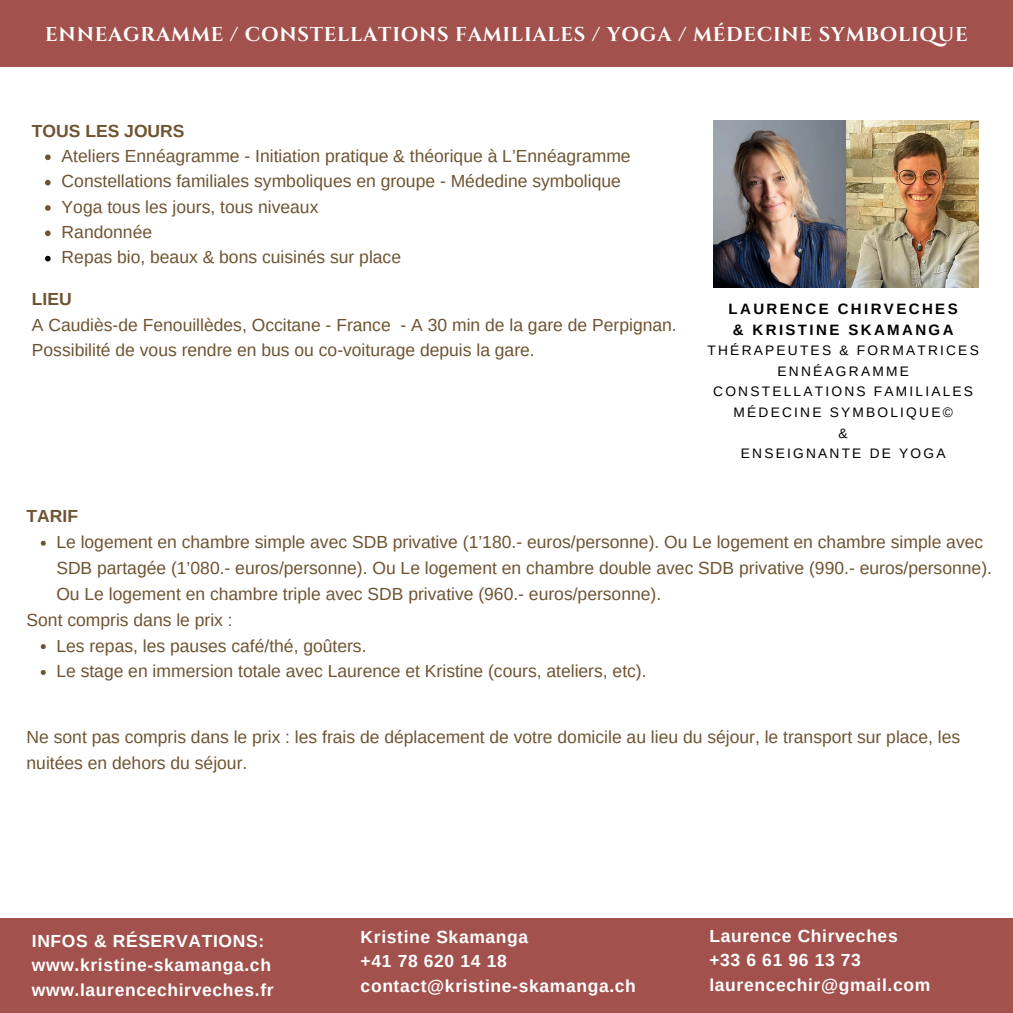
<style>
.page{position:relative;width:1013px;height:1013px;background:#fff}
.page>*{position:absolute;margin:0;border:0;box-sizing:border-box;transform-origin:0 0}
.t1{font:700 20px "Cinzel";letter-spacing:.035em;color:#fff}
.t2{font:17.5px/25.9px "Arimo";color:#6e5432}
.t3{font:700 17.5px/24.4px "Arimo";letter-spacing:.035em;color:#fff}
.t4{font:700 17.5px "Arimo";color:#6e5432}
.t5{font:700 15px "Arimo";letter-spacing:.16em;color:#000}
.t6{font:13.75px "Arimo";letter-spacing:.16em;color:#000}
.s1{font-weight:700}
</style>
<div class="page">
<div style="left:0;top:0;width:1012px;height:67px;background:#a2514c"></div>
<div style="left:0;top:918px;width:1012px;height:94px;background:#a2514c"></div>
<svg style="left:45px;top:154px;width:6px;height:6px"></svg>
<svg style="left:45px;top:180px;width:6px;height:5px"></svg>
<svg style="left:45px;top:205px;width:6px;height:6px"></svg>
<svg style="left:45px;top:230px;width:6px;height:6px"></svg>
<svg style="left:45px;top:256px;width:6px;height:5px"></svg>
<img style="left:845px;top:120px;width:133px;height:167px">
<img style="left:713px;top:120px;width:132px;height:167px">
<svg style="left:41px;top:540px;width:5px;height:5px"></svg>
<svg style="left:41px;top:644px;width:5px;height:5px"></svg>
<svg style="left:41px;top:670px;width:5px;height:5px"></svg>
<h2 class="t1" style="left:45px;top:22px;width:923px">ENNEAGRAMME / CONSTELLATIONS FAMILIALES / YOGA / MÉDECINE SYMBOLIQUE</h2>
<p class="t4" style="left:32px;top:121px;width:154px">TOUS LES JOURS</p>
<p class="t2" style="left:62px;top:143px;width:570px">Ateliers Ennéagramme - Initiation pratique &amp; théorique à L’Ennéagramme</p>
<p class="t2" style="left:62px;top:168px;width:561px">Constellations familiales symboliques en groupe - Médedine symbolique</p>
<h4 class="t2" style="left:62px;top:194px;width:258px">Yoga tous les jours, tous niveaux</h4>
<p class="t2" style="left:62px;top:219px;width:92px">Randonnée</p>
<p class="t2" style="left:62px;top:244px;width:341px">Repas bio, beaux &amp; bons cuisinés sur place</p>
<p class="t2" style="left:32px;top:287px;width:646px;line-height:25.2px"><span class="s1">LIEU<br></span>A Caudiès-de Fenouillèdes, Occitane - France - A 30 min de la gare de Perpignan.<br>Possibilité de vous rendre en bus ou co-voiturage depuis la gare.</p>
<p class="t5" style="left:728px;top:300px;width:231px">LAURENCE CHIRVECHES</p>
<p class="t5" style="left:732px;top:321px;width:222px">&amp; KRISTINE SKAMANGA</p>
<p class="t6" style="left:707px;top:343px;width:273px">THÉRAPEUTES &amp; FORMATRICES</p>
<p class="t6" style="left:777px;top:363px;width:133px">ENNÉAGRAMME</p>
<p class="t6" style="left:713px;top:384px;width:261px">CONSTELLATIONS FAMILIALES</p>
<h2 class="t6" style="left:733px;top:404px;width:221px">MÉDECINE SYMBOLIQUE©</h2>
<p class="t6" style="left:838px;top:425px;width:11px">&amp;</p>
<h4 class="t6" style="left:741px;top:446px;width:206px">ENSEIGNANTE DE YOGA</h4>
<p class="t4" style="left:27px;top:506px;width:53px">TARIF</p>
<p class="t2" style="left:56px;top:529px;width:937px">Le logement en chambre simple avec SDB privative (1’180.- euros/personne). Ou Le logement en chambre simple avec<br>SDB partagée (1’080.- euros/personne). Ou Le logement en chambre double avec SDB privative (990.- euros/personne).<br>Ou Le logement en chambre triple avec SDB privative (960.- euros/personne).</p>
<h4 class="t2" style="left:27px;top:606px;width:208px">Sont compris dans le prix :</h4>
<h3 class="t2" style="left:56px;top:632px;width:312px">Les repas, les pauses café/thé, goûters.</h3>
<h3 class="t2" style="left:56px;top:658px;width:591px">Le stage en immersion totale avec Laurence et Kristine (cours, ateliers, etc).</h3>
<h3 class="t2" style="left:27px;top:724px;width:935px">Ne sont pas compris dans le prix : les frais de déplacement de votre domicile au lieu du séjour, le transport sur place, les nuitées en dehors du séjour.</h3>
<p class="t3" style="left:32px;top:928px;width:243px">INFOS &amp; RÉSERVATIONS: www.kristine-skamanga.ch www.laurencechirveches.fr</p>
<h1 class="t3" style="left:360px;top:924px;width:277px">Kristine Skamanga<br>+41 78 620 14 18 contact@kristine-skamanga.ch</h1>
<p class="t3" style="left:709px;top:923px;width:222px">Laurence Chirveches +33 6 61 96 13 73 laurencechir@gmail.com</p>
</div>
